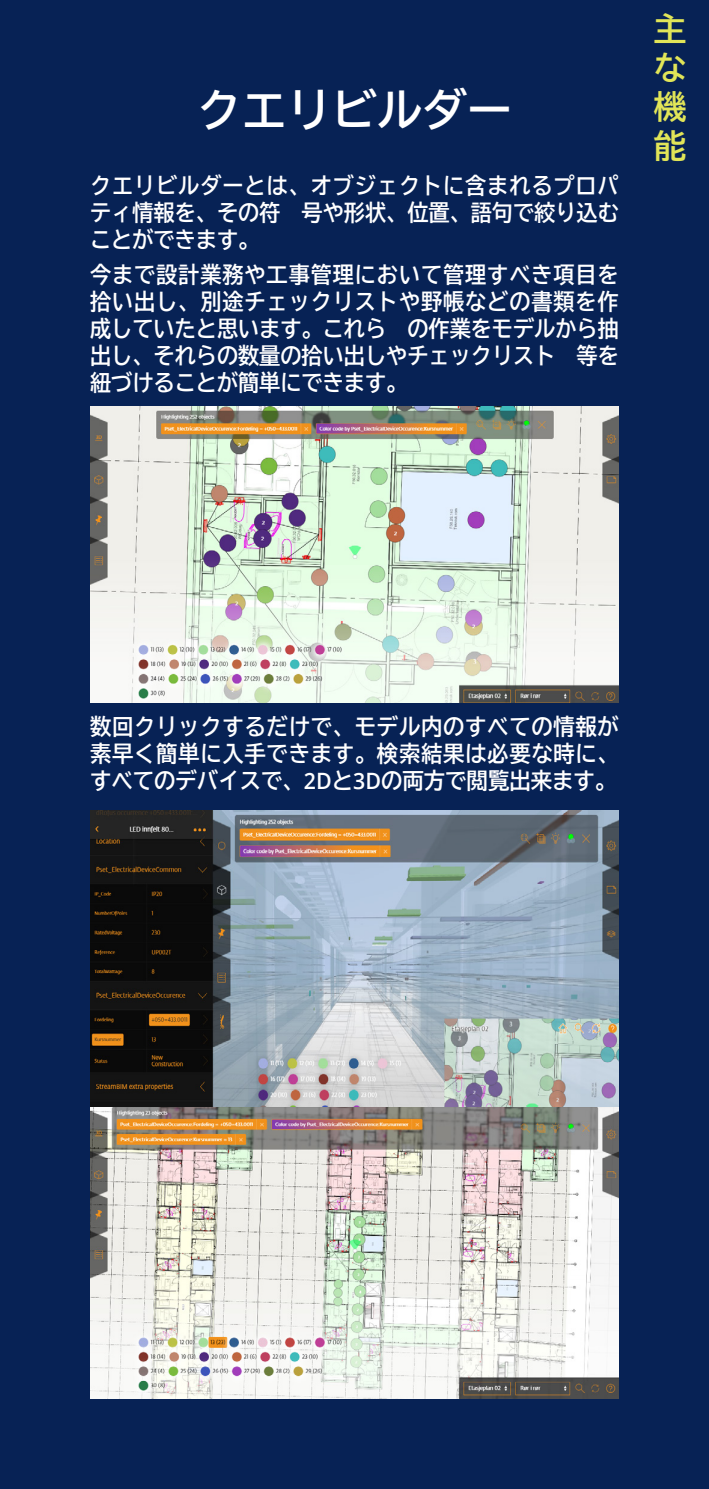
<style>
.page{position:relative;width:709px;height:1489px;background:#fff}
.page>*{position:absolute;margin:0;border:0;box-sizing:border-box;transform-origin:0 0}
.t1{font:45px "BIZ UD Gothic Bold";color:#fff}
.t2{font:32.5px/39px "BIZ UD Gothic Bold";color:#e1e558;text-align:justify}
.t3{font:22.5px/27px "BIZ UD Gothic Bold";color:#fff;text-align:justify;scale:.94 1}
.t4{font:22.5px/27px "BIZ UD Gothic Bold";color:#fff;text-align:justify;scale:.95 1}
.s1{font-family:"Open Sans";font-weight:600}
</style>
<div class="page">
<div style="left:0;top:0;width:709px;height:1488px;background:#072255"></div>
<img style="left:90px;top:1106px;width:529px;height:292px">
<img style="left:90px;top:407px;width:529px;height:295px">
<img style="left:90px;top:810px;width:529px;height:296px">
<p class="t1" style="left:197px;top:88px;width:316px">クエリビルダー</p>
<p class="t3" style="left:90px;top:172px;width:564px">クエリビルダーとは、オブジェクトに含まれるプロパティ情報を、その符 号や形状、位置、語句で絞り込むことができます。</p>
<p class="t3" style="left:90px;top:261px;width:564px">今まで設計業務や工事管理において管理すべき項目を拾い出し、別途チェックリストや野帳などの書類を作成していたと思います。これら の作業をモデルから抽出し、それらの数量の拾い出しやチェックリスト 等を紐づけることが簡単にできます。</p>
<p class="t2" style="left:653px;top:9px;width:34px">主な機能</p>
<p class="t4" style="left:90px;top:713px;width:558px">数回クリックするだけで、モデル内のすべての情報が素早く簡単に入手できます。検索結果は必要な時に、すべてのデバイスで、<span class="s1">2D</span>と<span class="s1">3D</span>の両方で閲覧出来ます。</p>
</div>
